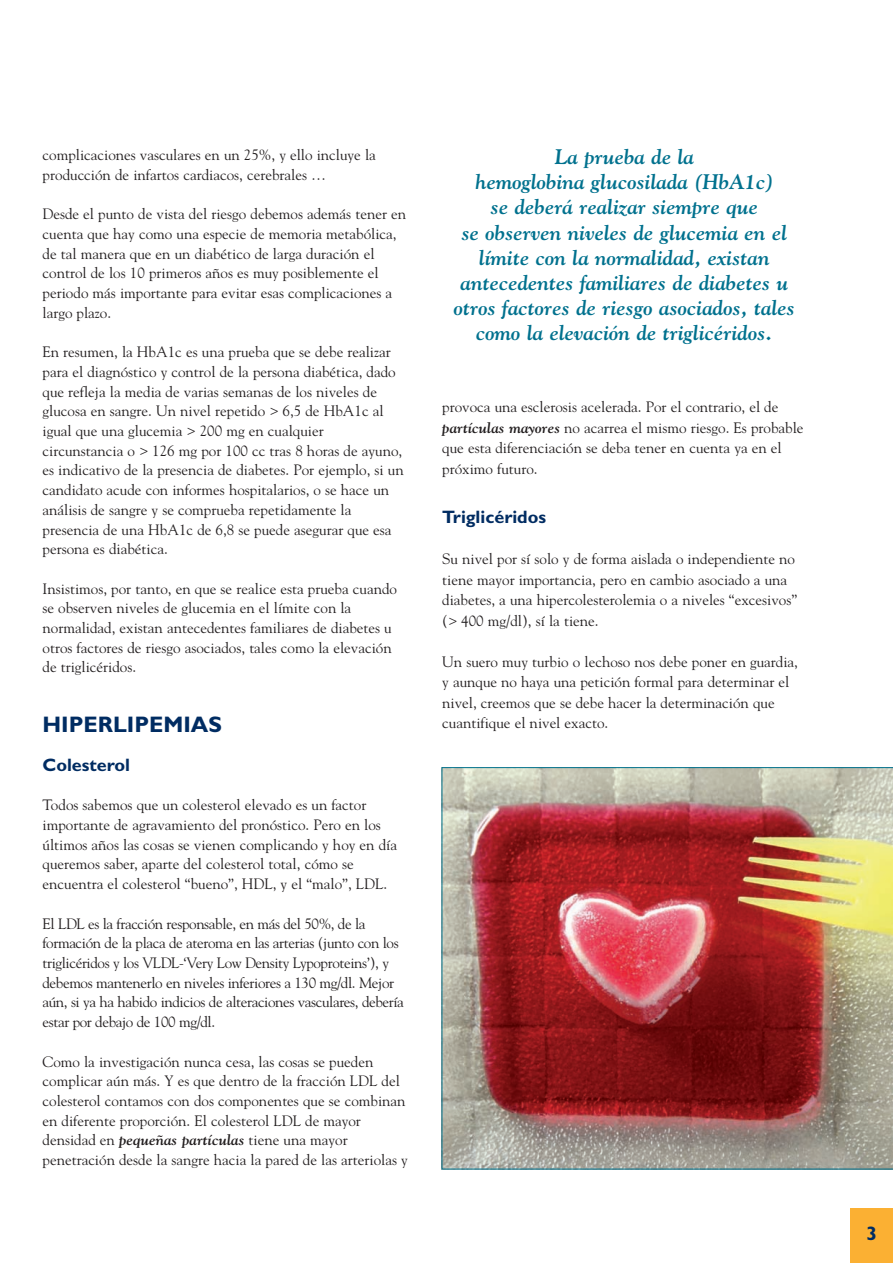
<style>
.page{position:relative;width:893px;height:1263px;background:#fff}
.page>*{position:absolute;margin:0;border:0;box-sizing:border-box;transform-origin:0 0}
.t1{font:700 22.5px "Gill Sans";color:#002c62}
.t2{font:italic 700 21px/25.2px "Goudy";color:#00718e;text-align:center}
.t3{font:700 19.5px "Gill Sans";color:#002c62}
.t4{font:700 18px "Gill Sans";color:#002c62}
.t5{font:15px/19.6px "Goudy";color:#231f20}
.t6{font:15px/19.6px "Goudy";letter-spacing:-.025em;color:#231f20}
.s1{font-family:"Gill Sans";font-weight:300}
.s2{font-weight:700;font-style:italic}
</style>
<div class="page">
<div style="left:850px;top:1208px;width:43px;height:55px;background:#fbb033"></div>
<img style="left:442px;top:767px;width:451px;height:402px">
<p class="t5" style="left:43px;top:145px;width:335px">complicaciones vasculares en un 25%, y ello incluye la producción de infartos cardiacos, cerebrales …</p>
<p class="t5" style="left:43px;top:204px;width:365px">Desde el punto de vista del riesgo debemos además tener en cuenta que hay como una especie de memoria metabólica, de tal manera que en un diabético de larga duración el control de los 10 primeros años es muy posiblemente el periodo más importante para evitar esas complicaciones a largo plazo.</p>
<p class="t5" style="left:43px;top:342px;width:363px">En resumen, la HbA1c es una prueba que se debe realizar para el diagnóstico y control de la persona diabética, dado que refleja la media de varias semanas de los niveles de glucosa en sangre. Un nivel repetido &gt; 6,5 de HbA1c al igual que una glucemia &gt; 200 mg en cualquier circunstancia o &gt; 126 mg por 100 cc tras 8 horas de ayuno, es indicativo de la presencia de diabetes. Por ejemplo, si un candidato acude con informes hospitalarios, o se hace un análisis de sangre y se comprueba repetidamente la presencia de una HbA1c de 6,8 se puede asegurar que esa persona es diabética.</p>
<p class="t5" style="left:43px;top:579px;width:356px">Insistimos, por tanto, en que se realice esta prueba cuando se observen niveles de glucemia en el límite con la normalidad, existan antecedentes familiares de diabetes u otros factores de riesgo asociados, tales como la elevación de triglicéridos.</p>
<h1 class="t1" style="left:43px;top:715px;width:181px">HIPERLIPEMIAS</h1>
<p class="t4" style="left:43px;top:758px;width:89px">Colesterol</p>
<p class="t5" style="left:43px;top:795px;width:356px">Todos sabemos que un colesterol elevado es un factor importante de agravamiento del pronóstico. Pero en los últimos años las cosas se vienen complicando y hoy en día queremos saber, aparte del colesterol total, cómo se encuentra el colesterol “bueno”, HDL, y el “malo”, LDL.</p>
<p class="t6" style="left:43px;top:913px;width:363px">El LDL es la fracción responsable, en más del 50%, de la formación de la placa de ateroma en las arterias (junto con los triglicéridos y los VLDL<span class="s1">-</span>‘Very Low Density Lypoproteins’), y debemos mantenerlo en niveles inferiores a 130 mg/dl. Mejor aún, si ya ha habido indicios de alteraciones vasculares, debería estar por debajo de 100 mg/dl.</p>
<p class="t5" style="left:43px;top:1051px;width:367px">Como la investigación nunca cesa, las cosas se pueden complicar aún más. Y es que dentro de la fracción LDL del colesterol contamos con dos componentes que se combinan en diferente proporción. El colesterol LDL de mayor densidad en <span class="s2">pequeñas partículas</span> tiene una mayor penetración desde la sangre hacia la pared de las arteriolas y</p>
<p class="t2" style="left:454px;top:144px;width:343px">La prueba de la<br>hemoglobina glucosilada (HbA1c)<br>se deberá realizar siempre que<br>se observen niveles de glucemia en el límite con la normalidad, existan antecedentes familiares de diabetes u otros factores de riesgo asociados, tales como la elevación de triglicéridos.</p>
<p class="t5" style="left:442px;top:397px;width:363px;line-height:20.5px">provoca una esclerosis acelerada. Por el contrario, el de <span class="s2">partículas mayores</span> no acarrea el mismo riesgo. Es probable que esta diferenciación se deba tener en cuenta ya en el próximo futuro.</p>
<p class="t4" style="left:442px;top:510px;width:105px">Triglicéridos</p>
<p class="t5" style="left:442px;top:549px;width:357px;line-height:20.5px">Su nivel por sí solo y de forma aislada o independiente no tiene mayor importancia, pero en cambio asociado a una diabetes, a una hipercolesterolemia o a niveles “excesivos” (&gt; 400 mg/dl), sí la tiene.</p>
<p class="t5" style="left:442px;top:651px;width:357px;line-height:20.5px">Un suero muy turbio o lechoso nos debe poner en guardia, y aunque no haya una petición formal para determinar el nivel, creemos que se debe hacer la determinación que cuantifique el nivel exacto.</p>
<h3 class="t3" style="left:866px;top:1226px;width:12px">3</h3>
</div>
